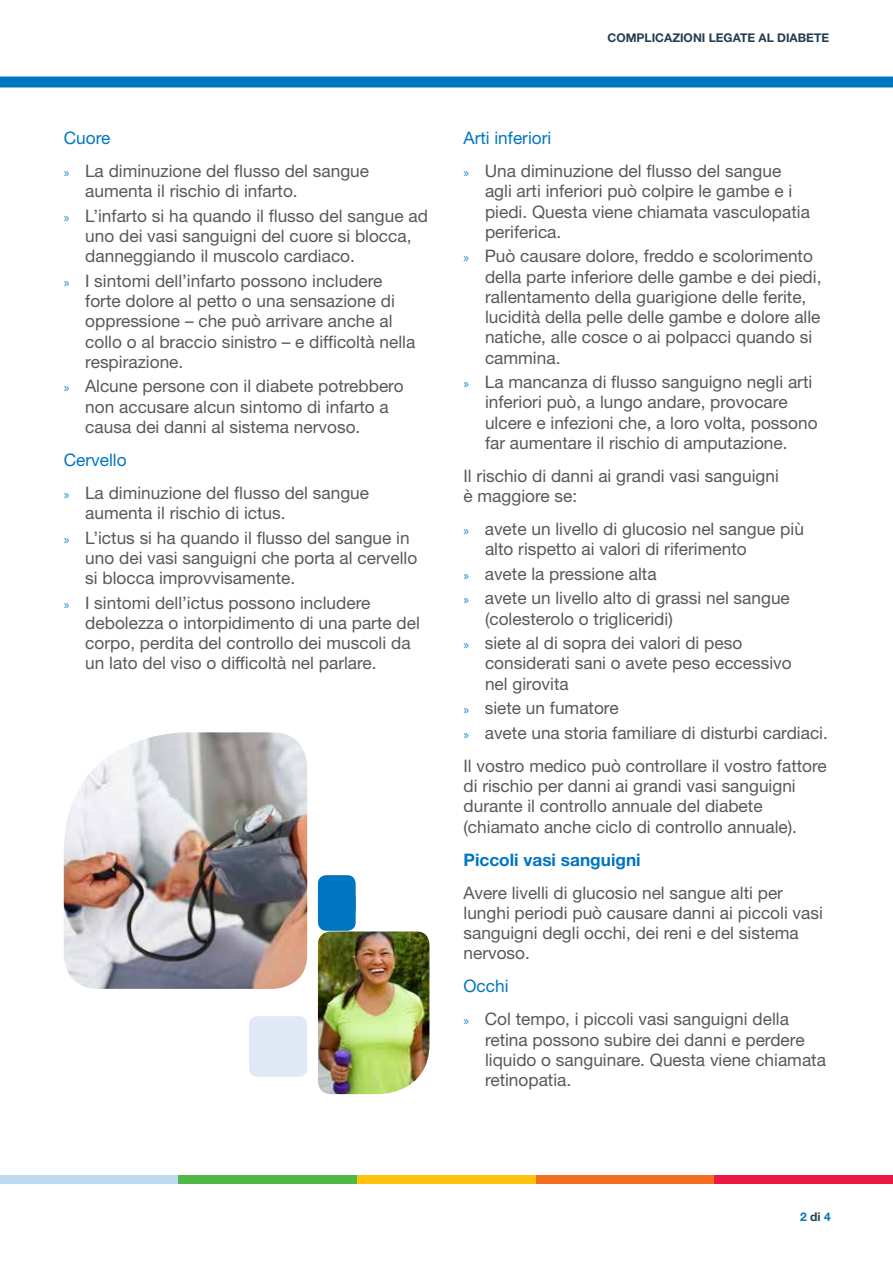
<style>
.page{position:relative;width:893px;height:1263px;background:#fff}
.page>*{position:absolute;margin:0;border:0;box-sizing:border-box;transform-origin:0 0}
.t1{font:17.25px/20.2px "Helvetica Neue LT Std";color:#58595b}
.t2{font:700 17.25px "Helvetica Neue LT Std";color:#0076c0}
.t3{font:700 12px "Helvetica Neue LT Std";color:#243e50}
.t4{font:700 12px "Helvetica Neue LT Std";color:#0076c0}
.s1{color:#0076c0}
.s2{font-family:"Myriad Pro";font-size:13.5px;color:#1a88c9}
.s3{font-family:"Helvetica Neue";color:#243e50}
</style>
<div class="page">
<div style="left:0;top:77px;width:893px;height:10px;background:#0076c0"></div>
<div style="left:357px;top:1176px;width:179px;height:8px;background:#ffc20e"></div>
<div style="left:0;top:1176px;width:179px;height:8px;background:#bcdbf3"></div>
<div style="left:179px;top:1176px;width:178px;height:8px;background:#50b848"></div>
<div style="left:536px;top:1176px;width:178px;height:8px;background:#f36f21"></div>
<div style="left:714px;top:1176px;width:179px;height:8px;background:#ed1846"></div>
<img style="left:64px;top:732px;width:243px;height:257px">
<div style="left:318px;top:889px;width:38px;height:42px;background:#0076c0;border-radius:9px"></div>
<div style="left:249px;top:1016px;width:58px;height:61px;background:#e1e9f6;border-radius:9px"></div>
<img style="left:318px;top:931px;width:111px;height:163px">
<div style="left:318px;top:875px;width:38px;height:41px;background:#0076c0;border-radius:9px"></div>
<p class="t1" style="left:64px;top:121px;width:307px;line-height:33px"><span class="s1">Cuore<br></span><span class="s2">»</span> La diminuzione del flusso del sangue</p>
<p class="t1" style="left:64px;top:179px;width:366px;line-height:24.5px;text-indent:22px">aumenta il rischio di infarto.<br><span class="s2">»</span> L’infarto si ha quando il flusso del sangue ad</p>
<p class="t1" style="left:85px;top:226px;width:328px">uno dei vasi sanguigni del cuore si blocca, danneggiando il muscolo cardiaco.</p>
<p class="t1" style="left:85px;top:270px;width:331px;text-indent:-22px"><span class="s2">»</span> I sintomi dell’infarto possono includere forte dolore al petto o una sensazione di oppressione – che può arrivare anche al collo o al braccio sinistro – e difficoltà nella respirazione.</p>
<p class="t1" style="left:85px;top:376px;width:320px;text-indent:-22px"><span class="s2">»</span> Alcune persone con il diabete potrebbero non accusare alcun sintomo di infarto a causa dei danni al sistema nervoso.</p>
<p class="t1" style="left:64px;top:443px;width:307px;line-height:33px"><span class="s1">Cervello<br></span><span class="s2">»</span> La diminuzione del flusso del sangue</p>
<p class="t1" style="left:64px;top:501px;width:347px;line-height:24.5px;text-indent:22px">aumenta il rischio di ictus.<br><span class="s2">»</span> L’ictus si ha quando il flusso del sangue in</p>
<p class="t1" style="left:85px;top:547px;width:333px">uno dei vasi sanguigni che porta al cervello si blocca improvvisamente.</p>
<p class="t1" style="left:85px;top:592px;width:336px;text-indent:-22px"><span class="s2">»</span> I sintomi dell’ictus possono includere debolezza o intorpidimento di una parte del corpo, perdita del controllo dei muscoli da un lato del viso o difficoltà nel parlare.</p>
<p class="t3" style="left:607px;top:30px;width:223px">COMPLICAZIONI LEGATE AL DIABETE</p>
<p class="t1" style="left:463px;top:121px;width:319px;line-height:33px"><span class="s1">Arti inferiori<br></span><span class="s2">»</span> Una diminuzione del flusso del sangue</p>
<p class="t1" style="left:485px;top:181px;width:326px">agli arti inferiori può colpire le gambe e i piedi. Questa viene chiamata vasculopatia periferica.</p>
<p class="t1" style="left:485px;top:246px;width:338px;text-indent:-22px"><span class="s2">»</span> Può causare dolore, freddo e scolorimento della parte inferiore delle gambe e dei piedi, rallentamento della guarigione delle ferite, lucidità della pelle delle gambe e dolore alle natiche, alle cosce o ai polpacci quando si cammina.</p>
<p class="t1" style="left:485px;top:372px;width:334px;text-indent:-22px"><span class="s2">»</span> La mancanza di flusso sanguigno negli arti inferiori può, a lungo andare, provocare ulcere e infezioni che, a loro volta, possono far aumentare il rischio di amputazione.</p>
<p class="t1" style="left:463px;top:465px;width:317px">Il rischio di danni ai grandi vasi sanguigni è maggiore se:</p>
<p class="t1" style="left:485px;top:519px;width:320px;text-indent:-22px"><span class="s2">»</span> avete un livello di glucosio nel sangue più alto rispetto ai valori di riferimento</p>
<p class="t1" style="left:463px;top:561px;width:328px;line-height:24.5px"><span class="s2">»</span> avete la pressione alta<br><span class="s2">»</span> avete un livello alto di grassi nel sangue</p>
<p class="t1" style="left:463px;top:606px;width:280px;line-height:24.5px;text-indent:22px">(colesterolo o trigliceridi)<br><span class="s2">»</span> siete al di sopra dei valori di peso</p>
<p class="t1" style="left:485px;top:653px;width:308px">considerati sani o avete peso eccessivo nel girovita</p>
<p class="t1" style="left:463px;top:696px;width:366px;line-height:24.5px"><span class="s2">»</span> siete un fumatore<br><span class="s2">»</span> avete una storia familiare di disturbi cardiaci.</p>
<p class="t1" style="left:463px;top:755px;width:365px">Il vostro medico può controllare il vostro fattore di rischio per danni ai grandi vasi sanguigni durante il controllo annuale del diabete (chiamato anche ciclo di controllo annuale).</p>
<p class="t2" style="left:463px;top:849px;width:179px">Piccoli vasi sanguigni</p>
<p class="t1" style="left:463px;top:882px;width:361px">Avere livelli di glucosio nel sangue alti per lunghi periodi può causare danni ai piccoli vasi sanguigni degli occhi, dei reni e del sistema nervoso.</p>
<p class="t1" style="left:463px;top:969px;width:327px;line-height:33px"><span class="s1">Occhi<br></span><span class="s2">»</span> Col tempo, i piccoli vasi sanguigni della</p>
<p class="t1" style="left:485px;top:1029px;width:342px">retina possono subire dei danni e perdere liquido o sanguinare. Questa viene chiamata retinopatia.</p>
<p class="t4" style="left:800px;top:1209px;width:32px">2 <span class="s3">di</span> 4</p>
</div>
